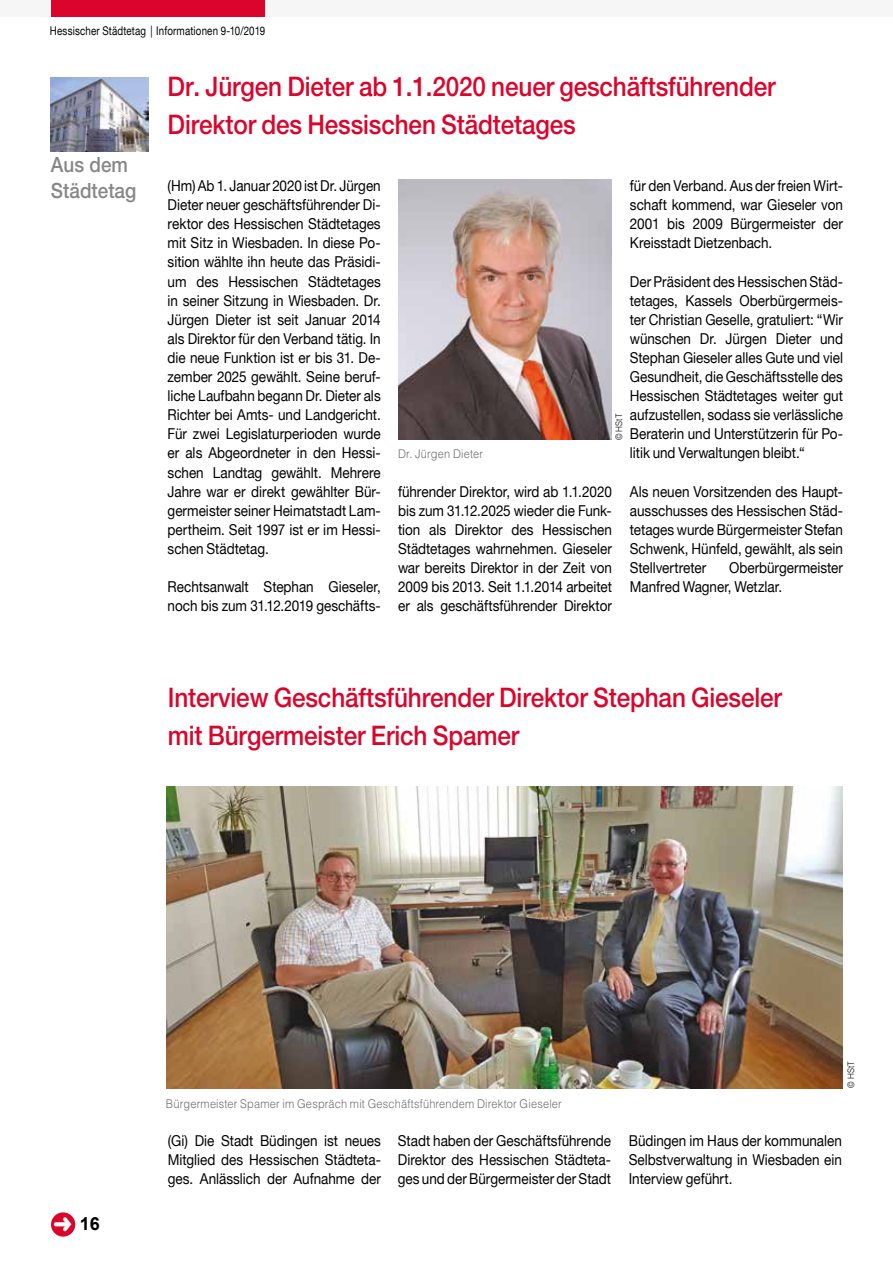
<style>
.page{position:relative;width:893px;height:1263px;background:#fff}
.page>*{position:absolute;margin:0;border:0;box-sizing:border-box;transform-origin:0 0}
.t1{font:500 27px/38.2px "Helvetica 65";letter-spacing:-.005em;color:#db052c;scale:.9 1}
.t2{font:500 21px/25.5px "Helvetica 65";color:#878787;scale:.9 1}
.t3{font:700 18px "Arial";color:#000}
.t4{font:15px/19px "Helvetica Neue";color:#000;text-align:justify;scale:.9 1}
.t5{font:300 12px "Helvetica";letter-spacing:.015em;color:#706f6f;scale:.92 1}
.t6{font:12px "Helvetica Neue";letter-spacing:.015em;color:#000;scale:.81 1}
.t7{font:300 9px "Helvetica";letter-spacing:.02em;color:#000;scale:.9 1}
</style>
<div class="page">
<div style="left:0;top:0;width:893px;height:17px;background:#f6f6f6"></div>
<div style="left:51px;top:0;width:213px;height:17px;background:#db052c"></div>
<img style="left:51px;top:78px;width:98px;height:73px">
<img style="left:398px;top:179px;width:214px;height:260px">
<img style="left:167px;top:787px;width:675px;height:301px">
<div style="left:51px;top:1212px;width:24px;height:24px;background:#db052c;border-radius:50%"></div>
<p class="t6" style="left:50px;top:23px;width:267px">Hessischer Städtetag | Informationen 9-10/2019</p>
<h1 class="t1" style="left:168px;top:67px;width:677px">Dr. Jürgen Dieter ab 1.1.2020 neuer geschäftsführender<br>Direktor des Hessischen Städtetages</h1>
<h2 class="t2" style="left:51px;top:152px;width:96px">Aus dem<br>Städtetag</h2>
<p class="t4" style="left:168px;top:176px;width:238px">(Hm) Ab 1. Januar 2020 ist Dr. Jürgen Dieter neuer geschäftsführender Di&shy;rektor des Hessischen Städtetages mit Sitz in Wiesbaden. In diese Po&shy;sition wählte ihn heute das Präsidi&shy;um des Hessischen Städtetages in seiner Sitzung in Wiesbaden. Dr.<br>Jürgen Dieter ist seit Januar 2014 als Direktor für den Verband tätig. In die neue Funktion ist er bis 31. De&shy;zember 2025 gewählt. Seine beruf&shy;liche Laufbahn begann Dr. Dieter als Richter bei Amts- und Landgericht.<br>Für zwei Legislaturperioden wurde er als Abgeordneter in den Hessi&shy;schen Landtag gewählt. Mehrere Jahre war er direkt gewählter Bür&shy;germeister seiner Heimatstadt Lam&shy;pertheim. Seit 1997 ist er im Hessi&shy;schen Städtetag.</p>
<p class="t4" style="left:168px;top:577px;width:238px">Rechtsanwalt Stephan Gieseler, noch bis zum 31.12.2019 geschäfts-</p>
<p class="t4" style="left:630px;top:176px;width:238px">für den Verband. Aus der freien Wirt&shy;schaft kommend, war Gieseler von 2001 bis 2009 Bürgermeister der Kreisstadt Dietzenbach.</p>
<p class="t4" style="left:630px;top:272px;width:238px">Der Präsident des Hessischen Städ&shy;tetages, Kassels Oberbürgermeis&shy;ter Christian Geselle, gratuliert: “Wir wünschen Dr. Jürgen Dieter und Stephan Gieseler alles Gute und viel Gesundheit, die Geschäftsstelle des Hessischen Städtetages weiter gut aufzustellen, sodass sie verlässliche Beraterin und Unterstützerin für Po&shy;litik und Verwaltungen bleibt.“</p>
<p class="t4" style="left:630px;top:482px;width:238px">Als neuen Vorsitzenden des Haupt&shy;ausschusses des Hessischen Städ&shy;tetages wurde Bürgermeister Stefan Schwenk, Hünfeld, gewählt, als sein Stellvertreter</p>
<p class="t7" style="left:613px;top:440px;width:31px;rotate:-90deg">© HStT</p>
<p class="t5" style="left:398px;top:447px;width:94px">Dr. Jürgen Dieter</p>
<p class="t4" style="left:398px;top:481px;width:239px">führender Direktor, wird ab 1.1.2020 bis zum 31.12.2025 wieder die Funk&shy;tion als Direktor des Hessischen Städtetages wahrnehmen. Gieseler war bereits Direktor in der Zeit von 2009 bis 2013. Seit 1.1.2014 arbeitet er als geschäftsführender Direktor</p>
<p class="t4" style="left:630px;top:558px;width:238px;text-indent:99px">Oberbürgermeister<br>Manfred Wagner, Wetzlar.</p>
<h1 class="t1" style="left:168px;top:678px;width:684px">Interview Geschäftsführender Direktor Stephan Gieseler mit Bürgermeister Erich Spamer</h1>
<p class="t5" style="left:166px;top:1096px;width:432px">Bürgermeister Spamer im Gespräch mit Geschäftsführendem Direktor Gieseler</p>
<p class="t7" style="left:845px;top:1088px;width:31px;rotate:-90deg">© HStT</p>
<p class="t3" style="left:80px;top:1212px;width:22px">16</p>
<p class="t4" style="left:168px;top:1131px;width:238px">(Gi) Die Stadt Büdingen ist neues Mitglied des Hessischen Städteta&shy;ges. Anlässlich der Aufnahme der</p>
<p class="t4" style="left:398px;top:1131px;width:238px">Stadt haben der Geschäftsführende Direktor des Hessischen Städteta&shy;ges und der Bürgermeister der Stadt</p>
<p class="t4" style="left:629px;top:1131px;width:238px">Büdingen im Haus der kommunalen Selbstverwaltung in Wiesbaden ein Interview geführt.</p>
</div>
